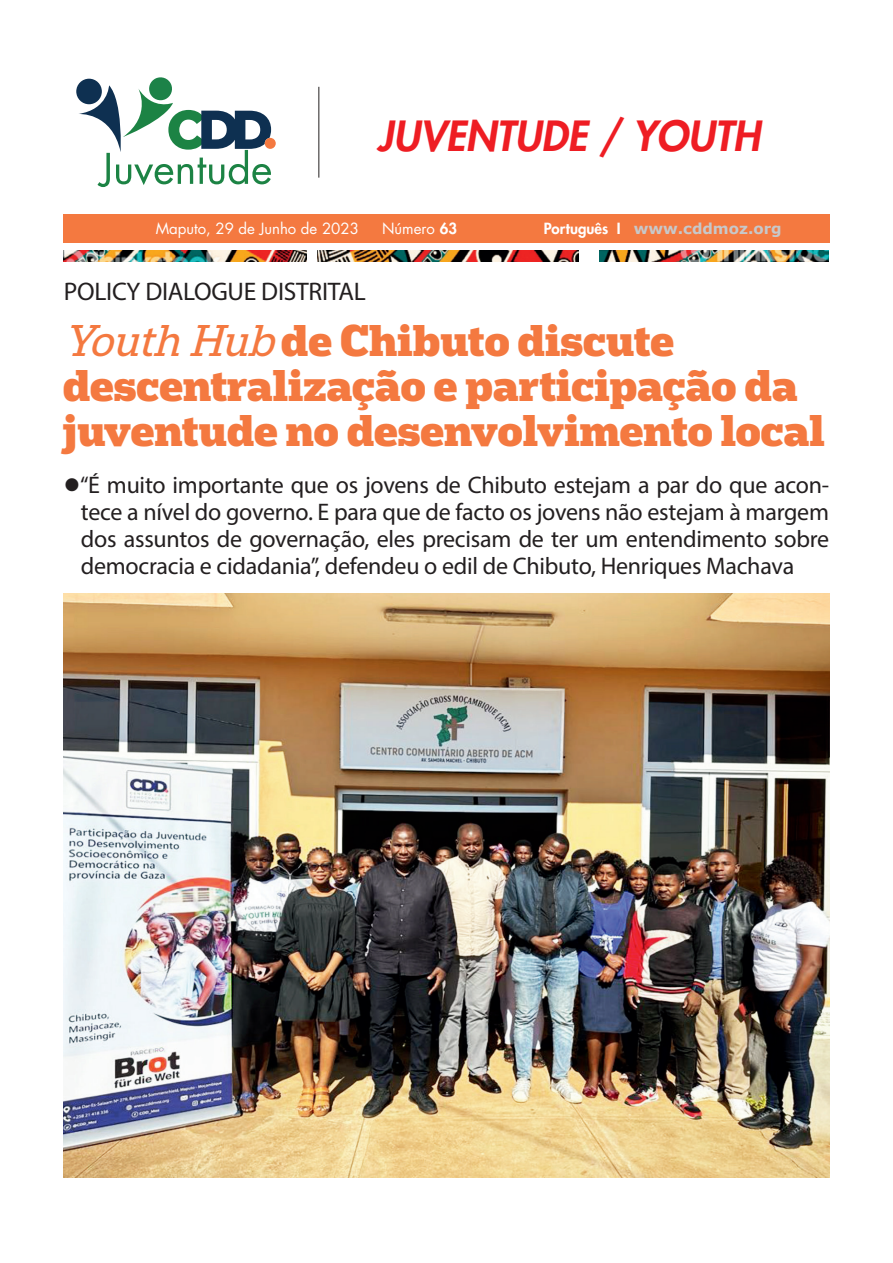
<style>
.page{position:relative;width:893px;height:1263px;background:#fff}
.page>*{position:absolute;margin:0;border:0;box-sizing:border-box;transform-origin:0 0}
.t1{font:900 42px/45px "Popular";color:#f47940}
.t2{font:italic 800 40.5px "Futura LT";color:#ee1d23}
.t3{font:25.5px "Myriad Pro";letter-spacing:-.01em;color:#231f20}
.t4{font:24px/27px "Myriad Pro";letter-spacing:-.01em;color:#231f20;text-align:justify}
.t5{font:15px "Futura LT";color:#fff}
.t6{font:700 15px "Verdana";color:#c7c8ca}
.s1{font-weight:800}
.s2{font-family:"Futura LT";font-weight:800;color:#fff}
.s3{font-weight:400;font-style:italic}
</style>
<div class="page">
<svg style="left:76px;top:79px;width:26px;height:25px"></svg>
<svg style="left:78px;top:77px;width:198px;height:110px"></svg>
<hr style="left:319px;top:87px;width:1px;height:91px;background:#231f20">
<img style="left:64px;top:250px;width:242px;height:11px">
<img style="left:317px;top:250px;width:262px;height:11px">
<img style="left:599px;top:250px;width:229px;height:11px">
<div style="left:64px;top:215px;width:766px;height:28px;background:#f47940"></div>
<img style="left:64px;top:593px;width:765px;height:585px">
<h2 class="t2" style="left:377px;top:110px;width:384px">JUVENTUDE / YOUTH</h2>
<p class="t5" style="left:156px;top:219px;width:205px">Maputo, 29 de Junho de 2023</p>
<p class="t5" style="left:382px;top:219px;width:76px">Número <span class="s1">63</span></p>
<p class="t6" style="left:544px;top:219px;width:240px"><span class="s2">Português I</span> www.cddmoz.org</p>
<p class="t3" style="left:64px;top:276px;width:303px">POLICY DIALOGUE DISTRITAL</p>
<h1 class="t1" style="left:63px;top:316px;width:763px"><span class="s3">Youth Hub</span> de Chibuto discute descentralização e participação da juventude no desenvolvimento local</h1>
<p class="t4" style="left:81px;top:471px;width:750px;text-indent:-17px">●“É muito importante que os jovens de Chibuto estejam a par do que acon&shy;tece a nível do governo. E para que de facto os jovens não estejam à margem dos assuntos de governação, eles precisam de ter um entendimento sobre democracia e cidadania”, defendeu o edil de Chibuto, Henriques Machava</p>
</div>
